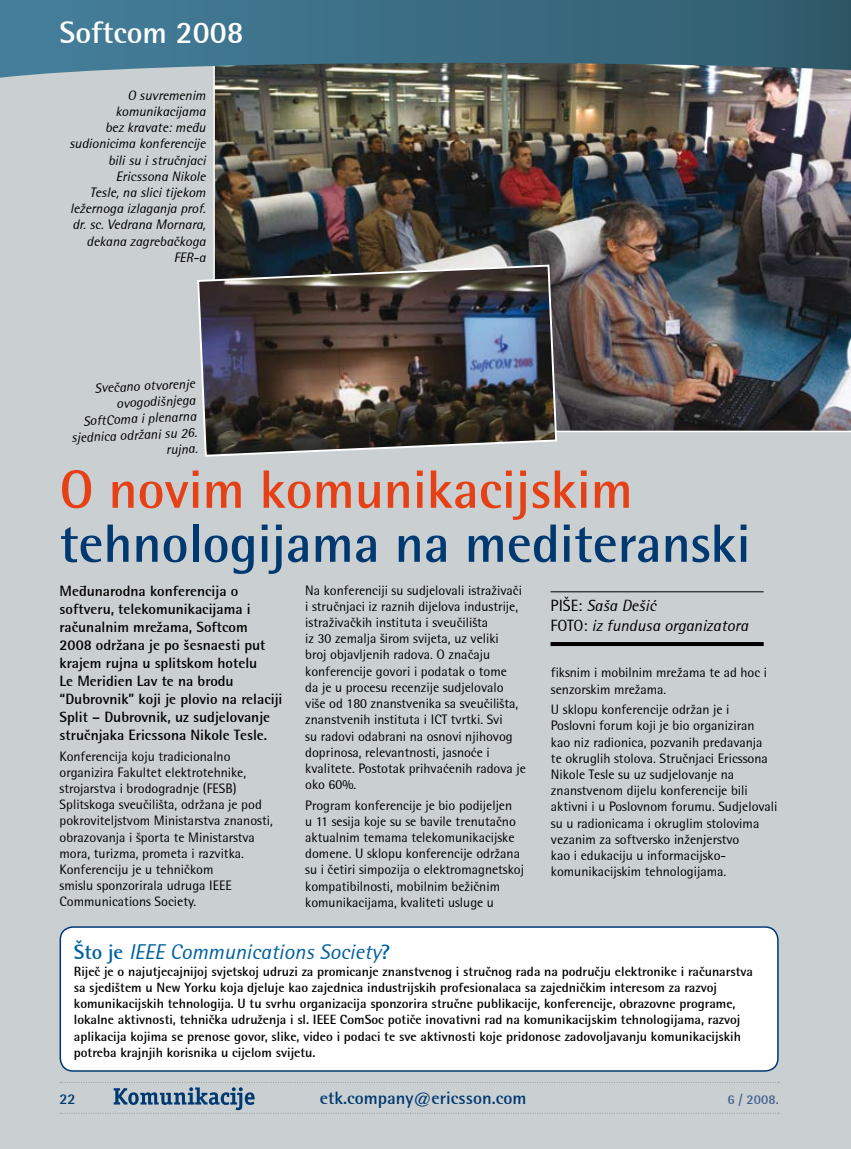
<style>
.page{position:relative;width:851px;height:1149px;background:#fff}
.page>*{position:absolute;margin:0;border:0;box-sizing:border-box;transform-origin:0 0}
.t1{font:700 53.85px "Rotis Semi Sans CE";color:#003871}
.t2{font:700 53.85px "Rotis Semi Sans CE";color:#e64116}
.t3{font:700 31.5px "Rotis Semi Sans CE";color:#fff}
.t4{font:italic 500 21px "Rotis Semi Sans CE";color:#00619e}
.t5{font:700 18px "Rotis Semi Sans CE";color:#003871}
.t6{font:italic 500 16.05px/19.2px "Rotis Semi Sans CE";color:#000}
.t7{font:700 15px/18px "Rotis Semi Sans CE";color:#000}
.t8{font:700 15px "Rotis Semi Sans CE";color:#003871}
.t9{font:500 13.5px/16.2px "Rotis Semi Sans CE";color:#000}
.t10{font:700 13.5px/16.2px "Rotis Semi Sans CE";color:#000}
.t11{font:italic 500 13.5px/16.2px "Rotis Semi Sans CE";color:#000;text-align:right}
.t12{font:700 13.5px "Rotis Semi Sans CE";color:#466193}
.s1{font-style:normal}
.s2{font-weight:700;font-style:normal}
</style>
<div class="page">
<div style="left:0;top:0;width:850px;height:1148px;background:#cad0d1"></div>
<img style="left:213px;top:78px;width:637px;height:354px">
<img style="left:197px;top:263px;width:361px;height:194px">
<svg style="left:0;top:0;width:850px;height:78px;background:#436e80"></svg>
<hr style="left:550px;top:591px;width:213px;height:1px;background:#000">
<hr style="left:550px;top:642px;width:213px;height:4px;background:#000">
<svg style="left:60px;top:1081px;width:719px;height:32px"></svg>
<div style="left:60px;top:926px;width:717px;height:144px;background:#fff;border-radius:13px"></div>
<div style="left:60px;top:926px;width:718px;height:145px;border:2px solid #003871;border-radius:13px"></div>
<h2 class="t3" style="left:60px;top:15px;width:185px">Softcom 2008</h2>
<p class="t11" style="left:69px;top:87px;width:138px">O suvremenim komunikacijama<br>bez kravate: među sudionicima konferencije bili su i stručnjaci<br>Ericssona Nikole<br>Tesle, na slici tijekom ležernoga izlaganja prof. dr. sc. Vedrana Mornara, dekana zagrebačkoga<br>FER-a</p>
<p class="t11" style="left:68px;top:382px;width:128px;rotate:-3deg">Svečano otvorenje ovogodišnjega<br>SoftComa i plenarna sjednica održani su 26. rujna.</p>
<h1 class="t2" style="left:60px;top:459px;width:574px">O novim komunikacijskim</h1>
<h1 class="t1" style="left:60px;top:513px;width:692px">tehnologijama na mediteranski</h1>
<p class="t7" style="left:60px;top:582px;width:224px">Međunarodna konferencija o softveru, telekomunikacijama i računalnim mrežama, Softcom<br>2008 održana je po šesnaesti put krajem rujna u splitskom hotelu<br>Le Meridien Lav te na brodu “Dubrovnik” koji je plovio na relaciji<br>Split – Dubrovnik, uz sudjelovanje stručnjaka Ericssona Nikole Tesle.</p>
<p class="t9" style="left:60px;top:747px;width:215px">Konferencija koju tradicionalno organizira Fakultet elektrotehnike, strojarstva i brodogradnje (FESB)<br>Splitskoga sveučilišta, održana je pod pokroviteljstvom Ministarstva znanosti, obrazovanja i športa te Ministarstva mora, turizma, prometa i razvitka.<br>Konferenciju je u tehničkom<br>smislu sponzorirala udruga IEEE Communications Society.</p>
<p class="t9" style="left:305px;top:582px;width:222px">Na konferenciji su sudjelovali istraživači i stručnjaci iz raznih dijelova industrije, istraživačkih instituta i sveučilišta<br>iz 30 zemalja širom svijeta, uz veliki<br>broj objavljenih radova. O značaju konferencije govori i podatak o tome<br>da je u procesu recenzije sudjelovalo više od 180 znanstvenika sa sveučilišta, znanstvenih instituta i I CT tvrtki. Svi<br>su radovi odabrani na osnovi njihovog doprinosa, relevantnosti, jasnoće i kvalitete. Postotak prihvaćenih radova je oko 60%.</p>
<p class="t9" style="left:305px;top:796px;width:220px">Program konferencije je bio podijeljen<br>u 11 sesija koje su se bavile trenutačno aktualnim temama telekomunikacijske domene. U sklopu konferencije održana su i četiri simpozija o elektromagnetskoj kompatibilnosti, mobilnim bežičnim komunikacijama, kvaliteti usluge u</p>
<p class="t6" style="left:550px;top:596px;width:199px"><span class="s1">Piše:</span> Saša Dešić<br><span class="s1">FOTO:</span> iz fundusa organizatora</p>
<p class="t9" style="left:551px;top:664px;width:218px">fiksnim i mobilnim mrežama te ad hoc i senzorskim mrežama.</p>
<p class="t9" style="left:551px;top:701px;width:228px">U sklopu konferencije održan je i<br>Poslovni forum koji je bio organiziran<br>kao niz radionica, pozvanih predavanja<br>te okruglih stolova. Stručnjaci Ericssona Nikole Tesle su uz sudjelovanje na znanstvenom dijelu konferencije bili aktivni i u Poslovnom forumu. Sudjelovali su u radionicama i okruglim stolovima vezanim za softversko inženjerstvo<br>kao i edukaciju u informacijsko&shy;komunikacijskim tehnologijama.</p>
<h3 class="t4" style="left:74px;top:940px;width:318px"><span class="s2">Što je</span> IEEE Communications Society<span class="s2">?</span></h3>
<p class="t10" style="left:74px;top:962px;width:680px">Riječ je o najutjecajnijoj svjetskoj udruzi za promicanje znanstvenog i stručnog rada na području elektronike i računarstva sa sjedištem u New Yorku koja djeluje kao zajednica industrijskih profesionalaca sa zajedničkim interesom za razvoj komunikacijskih tehnologija. U tu svrhu organizacija sponzorira stručne publikacije, konferencije, obrazovne programe, lokalne aktivnosti, tehnička udruženja i sl. IEEE ComSoc potiče inovativni rad na komunikacijskim tehnologijama, razvoj aplikacija kojima se prenose govor, slike, video i podaci te sve aktivnosti koje pridonose zadovoljavanju komunikacijskih potreba krajnjih korisnika u cijelom svijetu.</p>
<p class="t8" style="left:60px;top:1090px;width:18px">22</p>
<h3 class="t5" style="left:320px;top:1087px;width:208px">etk.company@ericsson.com</h3>
<p class="t12" style="left:727px;top:1091px;width:53px">6 / 2008.</p>
</div>
